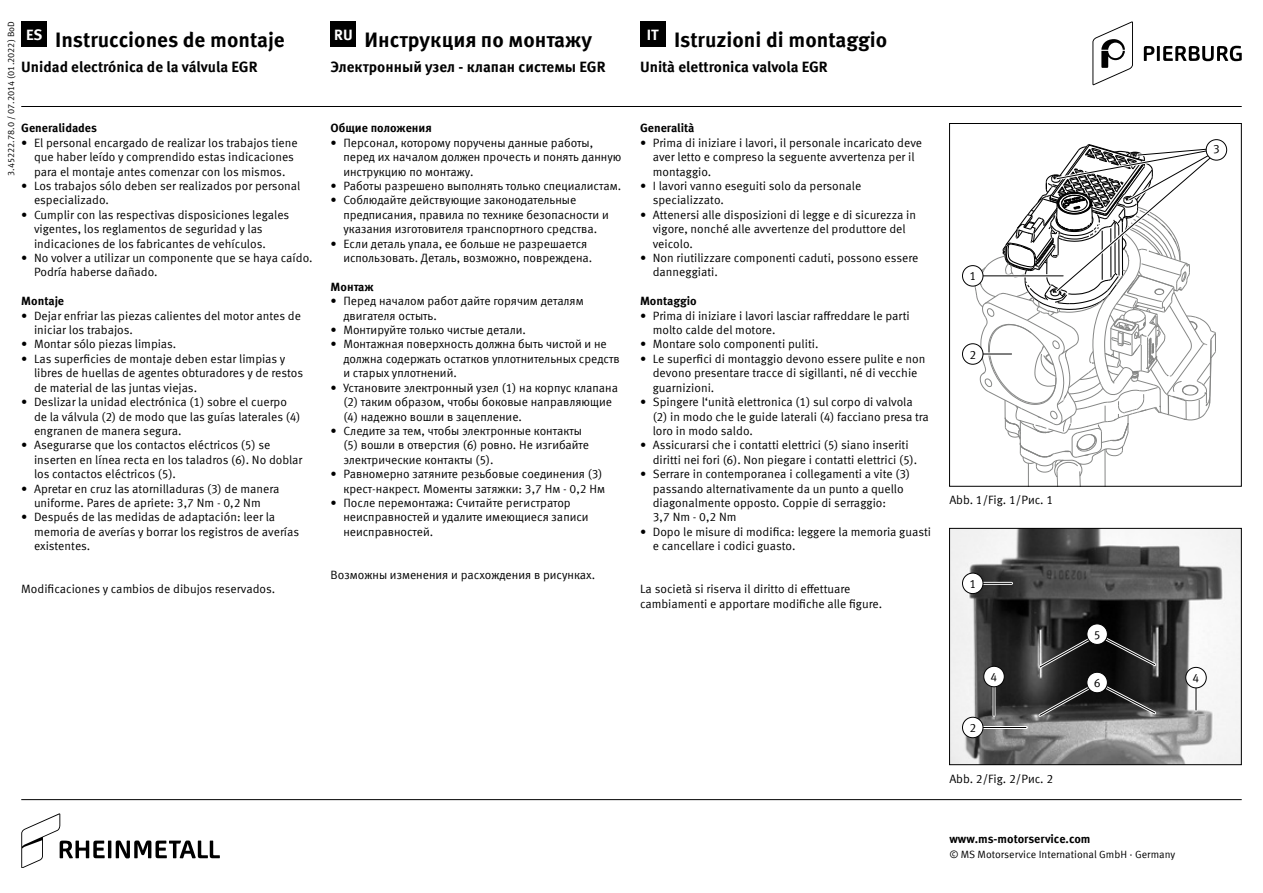
<style>
.page{position:relative;width:1263px;height:893px;background:#fff}
.page>*{position:absolute;margin:0;border:0;box-sizing:border-box;transform-origin:0 0}
.t1{font:700 21px "Meta Offc Pro";color:#000}
.t2{font:700 15px "Meta Offc Pro";color:#000}
.t3{font:700 15px "Meta Offc Pro";color:#fff}
.t4{font:12px/14.4px "Meta Offc Pro Norm";color:#000}
.t5{font:700 12px "Meta Offc Pro";color:#000}
.t6{font:10.5px "Meta Offc Pro Norm";color:#000}
.t7{font:9px "Meta Offc Pro Norm";color:#000}
</style>
<div class="page">
<hr style="left:21px;top:106px;width:1221px;height:1px;background:#000">
<hr style="left:21px;top:799px;width:1221px;height:1px;background:#000">
<div style="left:21px;top:21px;width:26px;height:26px;background:#000"></div>
<div style="left:640px;top:21px;width:25px;height:26px;background:#000"></div>
<div style="left:331px;top:21px;width:25px;height:26px;background:#000"></div>
<svg style="left:1092px;top:21px;width:41px;height:64px"></svg>
<svg style="left:1144px;top:46px;width:98px;height:15px"></svg>
<div style="left:962px;top:265px;width:21px;height:21px;border:1px solid #000;border-radius:50%"></div>
<div style="left:962px;top:343px;width:21px;height:22px;border:1px solid #000;border-radius:50%"></div>
<svg style="left:974px;top:143px;width:252px;height:341px"></svg>
<div style="left:1206px;top:140px;width:21px;height:20px;background:#fff;border-radius:50%"></div>
<div style="left:1206px;top:139px;width:21px;height:22px;border:1px solid #000;border-radius:50%"></div>
<div style="left:949px;top:123px;width:292px;height:363px;border:1px solid #000"></div>
<img style="left:951px;top:530px;width:288px;height:233px">
<div style="left:949px;top:528px;width:292px;height:237px;border:1px solid #000"></div>
<hr style="left:974px;top:582px;width:37px;height:3px;background:#fff">
<hr style="left:974px;top:583px;width:37px;height:1px;background:#000">
<div style="left:962px;top:573px;width:21px;height:21px;background:#fff;border-radius:50%"></div>
<div style="left:962px;top:573px;width:21px;height:21px;border:1px solid #000;border-radius:50%"></div>
<hr style="left:974px;top:726px;width:52px;height:3px;background:#fff">
<hr style="left:974px;top:727px;width:52px;height:1px;background:#000">
<div style="left:962px;top:717px;width:21px;height:21px;background:#fff;border-radius:50%"></div>
<div style="left:962px;top:717px;width:21px;height:21px;border:1px solid #000;border-radius:50%"></div>
<hr style="left:992px;top:678px;width:3px;height:37px;background:#fff">
<hr style="left:994px;top:678px;width:1px;height:37px;background:#000">
<div style="left:984px;top:666px;width:20px;height:21px;background:#fff;border-radius:50%"></div>
<div style="left:983px;top:666px;width:22px;height:21px;border:1px solid #000;border-radius:50%"></div>
<hr style="left:1194px;top:679px;width:3px;height:31px;background:#fff">
<hr style="left:1195px;top:679px;width:1px;height:31px;background:#000">
<div style="left:1186px;top:667px;width:20px;height:21px;background:#fff;border-radius:50%"></div>
<div style="left:1185px;top:667px;width:21px;height:21px;border:1px solid #000;border-radius:50%"></div>
<svg style="left:1036px;top:631px;width:123px;height:40px"></svg>
<div style="left:1087px;top:624px;width:20px;height:20px;background:#fff;border-radius:50%"></div>
<div style="left:1086px;top:623px;width:22px;height:22px;border:1px solid #000;border-radius:50%"></div>
<svg style="left:1036px;top:680px;width:123px;height:39px"></svg>
<div style="left:1087px;top:672px;width:20px;height:21px;background:#fff;border-radius:50%"></div>
<div style="left:1086px;top:672px;width:22px;height:21px;border:1px solid #000;border-radius:50%"></div>
<svg style="left:21px;top:813px;width:199px;height:54px"></svg>
<p class="t7" style="left:4px;top:176px;width:156px;rotate:-90deg">3.45222.78.0 / 07.2014 (01.2022) BoD</p>
<p class="t3" style="left:26px;top:23px;width:18px">ES</p>
<p class="t3" style="left:334px;top:23px;width:20px">RU</p>
<p class="t3" style="left:647px;top:23px;width:13px">IT</p>
<h1 class="t1" style="left:55px;top:23px;width:231px">Instrucciones de montaje</h1>
<h1 class="t1" style="left:365px;top:23px;width:229px">Инструкция по монтажу</h1>
<h1 class="t1" style="left:674px;top:23px;width:215px">Istruzioni di montaggio</h1>
<p class="t2" style="left:21px;top:55px;width:238px">Unidad electrónica de la válvula EGR</p>
<p class="t2" style="left:331px;top:55px;width:276px">Электронный узел - клапан системы EGR</p>
<p class="t2" style="left:640px;top:55px;width:189px">Unità elettronica valvola EGR</p>
<p class="t5" style="left:331px;top:119px;width:102px">Общие положения</p>
<p class="t4" style="left:343px;top:135px;width:280px;text-indent:-13px">• Персонал, которому поручены данные работы, перед их началом должен прочесть и понять данную инструкцию по монтажу.</p>
<p class="t4" style="left:331px;top:178px;width:292px">• Работы разрешено выполнять только специалистам.</p>
<p class="t4" style="left:343px;top:192px;width:267px;text-indent:-13px">• Соблюдайте действующие законодательные предписания, правила по технике безопасности и указания изготовителя транспортного средства.</p>
<p class="t4" style="left:343px;top:236px;width:250px;text-indent:-13px">• Eсли деталь упала, ее больше не разрешается использовать. Деталь, возможно, повреждена.</p>
<p class="t5" style="left:331px;top:277px;width:45px">Монтаж</p>
<p class="t4" style="left:343px;top:293px;width:242px;text-indent:-13px">• Перед началом работ дайте горячим деталям двигателя остыть.</p>
<p class="t4" style="left:331px;top:322px;width:197px">• Монтируйте только чистые детали.</p>
<p class="t4" style="left:343px;top:336px;width:278px;text-indent:-13px">• Монтажная поверхность должна быть чистой и не должна содержать остатков уплотнительных средств и старых уплотнений.</p>
<p class="t4" style="left:343px;top:380px;width:276px;text-indent:-13px">• Установите электронный узел (1) на корпус клапана (2) таким образом, чтобы боковые направляющие (4) надежно вошли в зацепление.</p>
<p class="t4" style="left:343px;top:423px;width:247px;text-indent:-13px">• Следите за тем, чтобы электронные контакты (5) вошли в отверстия (6) ровно. Не изгибайте электрические контакты (5).</p>
<p class="t4" style="left:331px;top:466px;width:276px;text-align:right">• Равномерно затяните резьбовые соединения (3) крест-накрест. Моменты затяжки: 3,7 Нм - 0,2 Нм</p>
<p class="t4" style="left:343px;top:495px;width:247px;text-indent:-13px">• После перемонтажа: Считайте регистратор неисправностей и удалите имеющиеся записи неисправностей.</p>
<p class="t4" style="left:331px;top:567px;width:266px">Возможны изменения и расхождения в рисунках.</p>
<p class="t5" style="left:640px;top:119px;width:56px">Generalità</p>
<p class="t4" style="left:653px;top:135px;width:271px;text-indent:-13px">• Prima di iniziare i lavori, il personale incaricato deve aver letto e compreso la seguente avvertenza per il montaggio.</p>
<p class="t4" style="left:653px;top:178px;width:210px;text-indent:-13px">• I lavori vanno eseguiti solo da personale specializzato.</p>
<p class="t4" style="left:653px;top:207px;width:265px;text-indent:-13px">• Attenersi alle disposizioni di legge e di sicurezza in vigore, nonché alle avvertenze del produttore del veicolo.</p>
<p class="t4" style="left:653px;top:250px;width:267px;text-indent:-13px">• Non riutilizzare componenti caduti, possono essere danneggiati.</p>
<p class="t5" style="left:640px;top:292px;width:58px">Montaggio</p>
<p class="t4" style="left:653px;top:308px;width:258px;text-indent:-13px">• Prima di iniziare i lavori lasciar raffreddare le parti molto calde del motore.</p>
<p class="t4" style="left:640px;top:336px;width:180px">• Montare solo componenti puliti.</p>
<p class="t4" style="left:653px;top:351px;width:274px;text-indent:-13px">• Le superfici di montaggio devono essere pulite e non devono presentare tracce di sigillanti, né di vecchie guarnizioni.</p>
<p class="t4" style="left:653px;top:394px;width:278px;text-indent:-13px">• Spingere l‘unità elettronica (1) sul corpo di valvola (2) in modo che le guide laterali (4) facciano presa tra loro in modo saldo.</p>
<p class="t4" style="left:653px;top:437px;width:266px;text-indent:-13px">• Assicurarsi che i contatti elettrici (5) siano inseriti diritti nei fori (6). Non piegare i contatti elettrici (5).</p>
<p class="t4" style="left:653px;top:466px;width:259px;text-indent:-13px">• Serrare in contemporanea i collegamenti a vite (3) passando alternativamente da un punto a quello diagonalmente opposto. Coppie di serraggio:<br>3,7 Nm - 0,2 Nm</p>
<p class="t4" style="left:653px;top:524px;width:280px;text-indent:-13px">• Dopo le misure di modifica: leggere la memoria guasti e cancellare i codici guasto.</p>
<p class="t4" style="left:640px;top:581px;width:244px">La società si riserva il diritto di effettuare cambiamenti e apportare modifiche alle figure.</p>
<p class="t5" style="left:21px;top:119px;width:77px">Generalidades</p>
<p class="t4" style="left:34px;top:135px;width:265px;text-indent:-13px">• El personal encargado de realizar los trabajos tiene que haber leído y comprendido estas indicaciones para el montaje antes comenzar con los mismos.</p>
<p class="t4" style="left:34px;top:178px;width:268px;text-indent:-13px">• Los trabajos sólo deben ser realizados por personal especializado.</p>
<p class="t4" style="left:34px;top:207px;width:257px;text-indent:-13px">• Cumplir con las respectivas disposiciones legales vigentes, los reglamentos de seguridad y las indicaciones de los fabricantes de vehículos.</p>
<p class="t4" style="left:34px;top:250px;width:280px;text-indent:-13px">• No volver a utilizar un componente que se haya caído.<br>Podría haberse dañado.</p>
<p class="t5" style="left:21px;top:292px;width:44px">Montaje</p>
<p class="t4" style="left:34px;top:308px;width:268px;text-indent:-13px">• Dejar enfriar las piezas calientes del motor antes de iniciar los trabajos.</p>
<p class="t4" style="left:21px;top:336px;width:157px">• Montar sólo piezas limpias.</p>
<p class="t4" style="left:34px;top:351px;width:271px;text-indent:-13px">• Las superficies de montaje deben estar limpias y libres de huellas de agentes obturadores y de restos de material de las juntas viejas.</p>
<p class="t4" style="left:34px;top:394px;width:268px;text-indent:-13px">• Deslizar la unidad electrónica (1) sobre el cuerpo de la válvula (2) de modo que las guías laterales (4) engranen de manera segura.</p>
<p class="t4" style="left:34px;top:437px;width:270px;text-indent:-13px">• Asegurarse que los contactos eléctricos (5) se inserten en línea recta en los taladros (6). No doblar los contactos eléctricos (5).</p>
<p class="t4" style="left:21px;top:480px;width:260px;text-align:center">• Apretar en cruz las atornilladuras (3) de manera uniforme. Pares de apriete: 3,7 Nm - 0,2 Nm</p>
<p class="t4" style="left:34px;top:509px;width:267px;text-indent:-13px">• Después de las medidas de adaptación: leer la memoria de averías y borrar los registros de averías existentes.</p>
<p class="t4" style="left:21px;top:581px;width:256px">Modificaciones y cambios de dibujos reservados.</p>
<p class="t4" style="left:969px;top:268px;width:8px">1</p>
<p class="t4" style="left:969px;top:346px;width:8px">2</p>
<p class="t4" style="left:1213px;top:141px;width:8px">3</p>
<p class="t4" style="left:949px;top:492px;width:105px">Abb. 1/Fig. 1/Pис. 1</p>
<p class="t4" style="left:969px;top:576px;width:8px">1</p>
<p class="t4" style="left:969px;top:720px;width:8px">2</p>
<p class="t4" style="left:1094px;top:627px;width:8px">5</p>
<p class="t4" style="left:1094px;top:675px;width:8px">6</p>
<p class="t4" style="left:990px;top:669px;width:8px">4</p>
<p class="t4" style="left:1192px;top:670px;width:8px">4</p>
<p class="t4" style="left:949px;top:770px;width:105px">Abb. 2/Fig. 2/Pис. 2</p>
<p class="t5" style="left:949px;top:830px;width:143px">www.ms-motorservice.com</p>
<p class="t6" style="left:949px;top:847px;width:227px">© MS Motorservice International GmbH · Germany</p>
</div>
